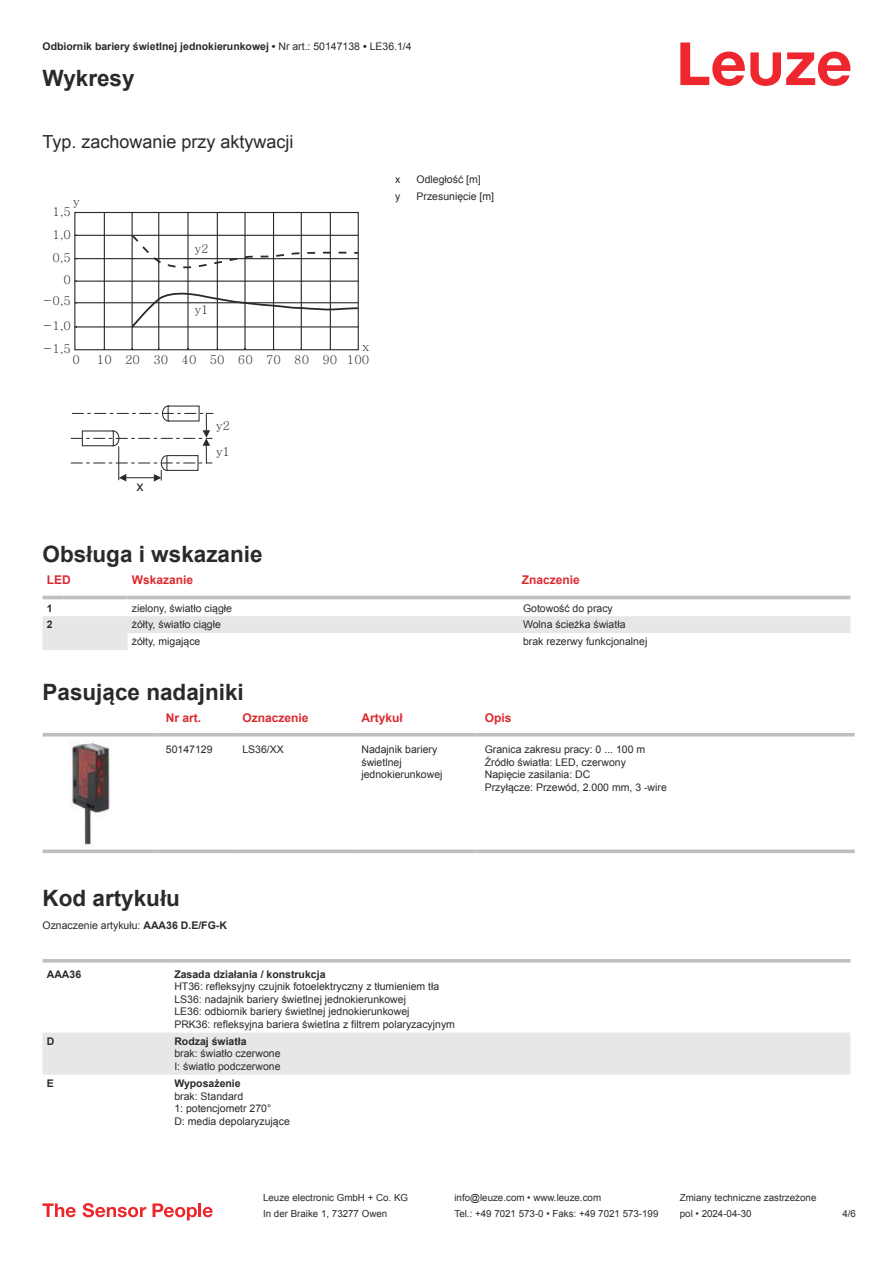
<style>
.page{position:relative;width:893px;height:1263px;background:#fff}
.page>*{position:absolute;margin:0;border:0;box-sizing:border-box;transform-origin:0 0}
.t1{font:700 22.5px "Arial";color:#2b292a}
.t2{font:18px "Arial";color:#2b292a}
.t3{font:14.1px "Arial";color:#2b292a}
.t4{font:12px/25.5px "Arial Unicode MS KS Cms UHC H";color:#2b292a}
.t5{font:700 12px "Arial";color:#db2a30}
.t6{font:10.5px/12.6px "Arial";color:#2b292a}
.t7{font:700 10.5px "Arial";color:#2b292a}
.t8{font:9.75px "Arial";color:#2b292a}
.s1{font-weight:400}
.s2{font-weight:700}
</style>
<div class="page">
<svg style="left:680px;top:43px;width:170px;height:43px"></svg>
<div style="left:43px;top:595px;width:807px;height:5px;background:#eceded"></div>
<svg style="left:43px;top:616px;width:807px;height:34px"></svg>
<hr style="left:43px;top:596px;width:21px;height:3px;background:#bdbfc1">
<hr style="left:64px;top:596px;width:64px;height:3px;background:#bdbfc1">
<hr style="left:128px;top:596px;width:391px;height:3px;background:#bdbfc1">
<hr style="left:519px;top:596px;width:331px;height:3px;background:#bdbfc1">
<svg style="left:43px;top:736px;width:812px;height:5px"></svg>
<hr style="left:43px;top:733px;width:114px;height:3px;background:#bdbfc1">
<hr style="left:157px;top:733px;width:77px;height:3px;background:#bdbfc1">
<hr style="left:234px;top:733px;width:119px;height:3px;background:#bdbfc1">
<hr style="left:353px;top:733px;width:123px;height:3px;background:#bdbfc1">
<hr style="left:476px;top:733px;width:379px;height:3px;background:#bdbfc1">
<svg style="left:43px;top:849px;width:114px;height:4px"></svg>
<svg style="left:157px;top:849px;width:77px;height:4px"></svg>
<svg style="left:234px;top:849px;width:119px;height:4px"></svg>
<svg style="left:353px;top:849px;width:123px;height:4px"></svg>
<svg style="left:476px;top:849px;width:379px;height:4px;background:#c6c7c9"></svg>
<img style="left:69px;top:741px;width:42px;height:104px">
<svg style="left:43px;top:962px;width:807px;height:1px"></svg>
<div style="left:43px;top:1033px;width:807px;height:42px;background:#e6e7e9"></div>
<hr style="left:43px;top:959px;width:127px;height:3px;background:#bdbfc1">
<hr style="left:170px;top:959px;width:680px;height:3px;background:#bdbfc1">
<svg style="left:43px;top:1203px;width:33px;height:14px"></svg>
<svg style="left:83px;top:1203px;width:63px;height:14px"></svg>
<svg style="left:153px;top:1203px;width:44px;height:17px"></svg>
<hr style="left:198px;top:1203px;width:3px;height:14px;background:#ed272d">
<svg style="left:203px;top:1207px;width:10px;height:10px"></svg>
<hr style="left:76px;top:326px;width:282px;height:1px;background:#2b292a">
<hr style="left:76px;top:302px;width:282px;height:1px;background:#2b292a">
<hr style="left:76px;top:258px;width:282px;height:1px;background:#2b292a">
<hr style="left:76px;top:235px;width:282px;height:1px;background:#2b292a">
<hr style="left:76px;top:281px;width:282px;height:1px;background:#2b292a">
<div style="left:74px;top:212px;width:285px;height:138px;border:1px solid #2b292a"></div>
<svg style="left:130px;top:234px;width:229px;height:35px"></svg>
<svg style="left:130px;top:293px;width:229px;height:36px"></svg>
<hr style="left:104px;top:213px;width:1px;height:136px;background:#2b292a">
<hr style="left:132px;top:213px;width:1px;height:136px;background:#2b292a">
<hr style="left:158px;top:213px;width:1px;height:136px;background:#2b292a">
<hr style="left:187px;top:213px;width:2px;height:136px;background:#2b292a">
<hr style="left:217px;top:213px;width:1px;height:136px;background:#2b292a">
<hr style="left:244px;top:213px;width:2px;height:136px;background:#2b292a">
<hr style="left:273px;top:213px;width:1px;height:136px;background:#2b292a">
<hr style="left:301px;top:213px;width:1px;height:136px;background:#2b292a">
<hr style="left:330px;top:213px;width:1px;height:136px;background:#2b292a">
<div style="left:161px;top:455px;width:12px;height:16px;border:1px solid #2b292a;border-radius:50%"></div>
<div style="left:167px;top:456px;width:31px;height:14px;background:#fff"></div>
<div style="left:166px;top:455px;width:33px;height:16px;border:1px solid #2b292a"></div>
<svg style="left:119px;top:470px;width:43px;height:12px"></svg>
<hr style="left:118px;top:447px;width:1px;height:33px;background:#2b292a">
<svg style="left:162px;top:406px;width:12px;height:15px"></svg>
<div style="left:162px;top:405px;width:12px;height:16px;border:1px solid #2b292a;border-radius:50%"></div>
<div style="left:168px;top:406px;width:31px;height:15px;background:#fff"></div>
<svg style="left:71px;top:413px;width:142px;height:50px"></svg>
<p class="t7" style="left:43px;top:39px;width:371px">Odbiornik bariery świetlnej jednokierunkowej • <span class="s1">Nr art.: 50147138</span> • <span class="s1">LE36.1/4</span></p>
<h1 class="t1" style="left:43px;top:70px;width:94px">Wykresy</h1>
<h2 class="t2" style="left:43px;top:135px;width:253px">Typ. zachowanie przy aktywacji</h2>
<p class="t4" style="left:73px;top:189px;width:9px">y</p>
<p class="t4" style="left:53px;top:199px;width:20px">1,5</p>
<p class="t4" style="left:53px;top:222px;width:20px">1,0</p>
<p class="t4" style="left:53px;top:245px;width:20px">0,5</p>
<p class="t4" style="left:64px;top:267px;width:9px">0</p>
<p class="t4" style="left:43px;top:288px;width:30px">-0,5</p>
<p class="t4" style="left:43px;top:313px;width:30px">-1,0</p>
<p class="t4" style="left:194px;top:236px;width:16px">y2</p>
<p class="t4" style="left:194px;top:297px;width:16px">y1</p>
<p class="t4" style="left:43px;top:336px;width:30px">-1,5</p>
<p class="t4" style="left:362px;top:334px;width:9px">x</p>
<p class="t4" style="left:97px;top:347px;width:16px">10</p>
<p class="t4" style="left:153px;top:347px;width:16px">30</p>
<p class="t4" style="left:210px;top:347px;width:16px">50</p>
<p class="t4" style="left:266px;top:347px;width:16px">70</p>
<p class="t4" style="left:73px;top:347px;width:9px">0</p>
<p class="t4" style="left:125px;top:347px;width:16px">20</p>
<p class="t4" style="left:182px;top:347px;width:16px">40</p>
<p class="t4" style="left:238px;top:347px;width:16px">60</p>
<p class="t4" style="left:322px;top:347px;width:48px">90 100</p>
<p class="t4" style="left:294px;top:347px;width:16px">80</p>
<h3 class="t3" style="left:136px;top:478px;width:9px">x</h3>
<p class="t4" style="left:216px;top:413px;width:16px">y2 y1</p>
<p class="t6" style="left:395px;top:173px;width:7px">x</p>
<p class="t6" style="left:417px;top:173px;width:66px">Odległość [m]</p>
<p class="t6" style="left:395px;top:191px;width:7px">y</p>
<p class="t6" style="left:417px;top:190px;width:79px">Przesunięcie [m]</p>
<h1 class="t1" style="left:43px;top:538px;width:222px">Obsługa i wskazanie</h1>
<p class="t5" style="left:47px;top:575px;width:25px">LED</p>
<p class="t5" style="left:132px;top:575px;width:63px">Wskazanie</p>
<p class="t5" style="left:522px;top:575px;width:60px">Znaczenie</p>
<p class="t7" style="left:47px;top:600px;width:7px">1</p>
<p class="t6" style="left:132px;top:601px;width:102px">zielony, światło ciągłe</p>
<p class="t6" style="left:523px;top:601px;width:91px">Gotowość do pracy</p>
<p class="t7" style="left:47px;top:617px;width:7px">2</p>
<p class="t6" style="left:132px;top:618px;width:91px">żółty, światło ciągłe</p>
<p class="t6" style="left:523px;top:618px;width:104px">Wolna ścieżka światła</p>
<p class="t6" style="left:132px;top:635px;width:70px">żółty, migające</p>
<p class="t6" style="left:523px;top:635px;width:126px">brak rezerwy funkcjonalnej</p>
<h1 class="t1" style="left:43px;top:676px;width:203px">Pasujące nadajniki</h1>
<p class="t5" style="left:166px;top:709px;width:37px">Nr art.</p>
<p class="t5" style="left:242px;top:713px;width:68px">Oznaczenie</p>
<p class="t5" style="left:361px;top:709px;width:43px">Artykuł</p>
<p class="t5" style="left:485px;top:713px;width:28px">Opis</p>
<p class="t6" style="left:166px;top:743px;width:48px">50147129</p>
<p class="t6" style="left:242px;top:744px;width:43px">LS36/XX</p>
<p class="t6" style="left:361px;top:743px;width:83px">Nadajnik bariery świetlnej jednokierunkowej</p>
<p class="t6" style="left:485px;top:743px;width:184px">Granica zakresu pracy: 0 ... 100 m<br>Źródło światła: LED, czerwony<br>Napięcie zasilania: DC<br>Przyłącze: Przewód, 2.000 mm, 3 -wire</p>
<h1 class="t1" style="left:43px;top:882px;width:139px">Kod artykułu</h1>
<p class="t6" style="left:43px;top:919px;width:186px">Oznaczenie artykułu: <span class="s2">AAA36 D.E/FG-K</span></p>
<p class="t7" style="left:47px;top:966px;width:36px">AAA36</p>
<p class="t7" style="left:174px;top:966px;width:153px">Zasada działania / konstrukcja</p>
<p class="t6" style="left:174px;top:980px;width:282px">HT36: refleksyjny czujnik fotoelektryczny z tłumieniem tła LS36: nadajnik bariery świetlnej jednokierunkowej<br>LE36: odbiornik bariery świetlnej jednokierunkowej<br>PRK36: refleksyjna bariera świetlna z filtrem polaryzacyjnym</p>
<p class="t7" style="left:47px;top:1037px;width:9px">D</p>
<p class="t7" style="left:174px;top:1034px;width:74px">Rodzaj światła</p>
<p class="t6" style="left:174px;top:1047px;width:108px">brak: światło czerwone<br>I: światło podczerwone</p>
<p class="t7" style="left:47px;top:1079px;width:9px">E</p>
<p class="t7" style="left:174px;top:1076px;width:68px">Wyposażenie</p>
<p class="t6" style="left:174px;top:1089px;width:117px">brak: Standard<br>1: potencjometr 270°<br>D: media depolaryzujące</p>
<p class="t8" style="left:263px;top:1191px;width:146px">Leuze electronic GmbH + Co. KG</p>
<p class="t8" style="left:454px;top:1191px;width:148px">info@leuze.com • www.leuze.com</p>
<p class="t8" style="left:680px;top:1191px;width:138px">Zmiany techniczne zastrzeżone</p>
<p class="t8" style="left:263px;top:1207px;width:126px">In der Braike 1, 73277 Owen</p>
<p class="t8" style="left:454px;top:1207px;width:205px">Tel.: +49 7021 573-0 • Faks: +49 7021 573-199</p>
<p class="t8" style="left:680px;top:1207px;width:73px">pol • 2024-04-30</p>
<p class="t8" style="left:842px;top:1210px;width:15px">4 /6</p>
</div>
